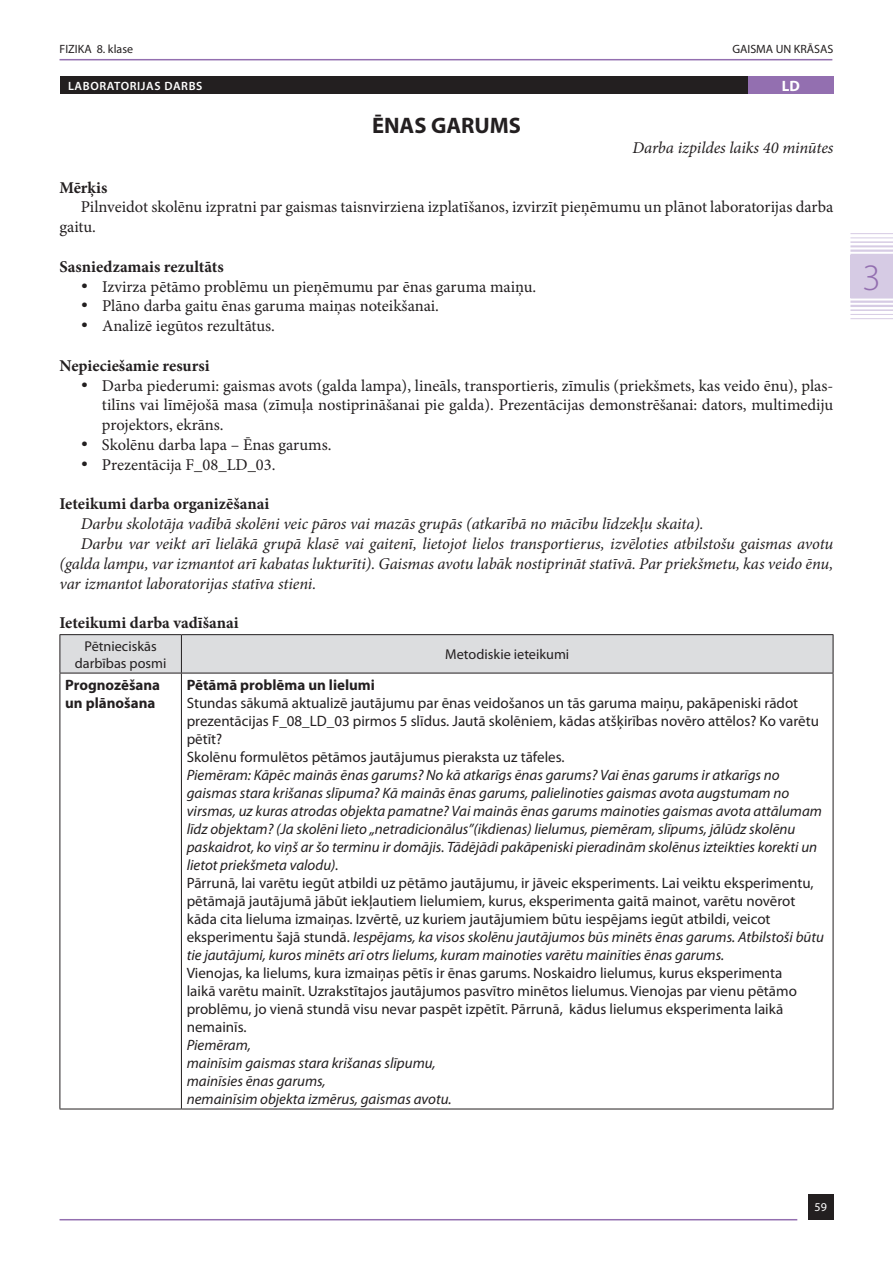
<style>
.page{position:relative;width:893px;height:1263px;background:#fff}
.page>*{position:absolute;margin:0;border:0;box-sizing:border-box;transform-origin:0 0}
.t1{font:300 37.5px "Myriad Pro";color:#936fb0}
.t2{font:700 22.5px "Myriad Pro";color:#231f20}
.t3{font:16.5px/19.8px "Minion Pro";letter-spacing:-.005em;color:#231f20}
.t4{font:italic 16.5px "Minion Pro";letter-spacing:-.01em;color:#231f20}
.t5{font:700 16.5px "Minion Pro";color:#231f20}
.t6{font:15px/18px "Myriad Pro";color:#231f20}
.t7{font:italic 15px/18px "Myriad Pro";color:#231f20}
.t8{font:700 15px/18px "Myriad Pro";color:#231f20}
.t9{font:700 15px "Myriad Pro";color:#fff}
.t10{font:14.25px/17.1px "Myriad Pro";color:#231f20;text-align:center}
.t11{font:12px "Myriad Pro";color:#231f20}
.t12{font:600 12px "Myriad Pro";letter-spacing:.05em;color:#fff}
.t13{font:12px "Myriad Pro";color:#fff}
.s1{font-style:italic}
</style>
<div class="page">
<hr style="left:60px;top:59px;width:772px;height:1px;background:#936fb0">
<div style="left:808px;top:1194px;width:25px;height:25px;background:#231f20"></div>
<hr style="left:60px;top:1219px;width:737px;height:1px;background:#936fb0">
<hr style="left:850px;top:233px;width:43px;height:1px;background:#d6cbe4">
<hr style="left:850px;top:237px;width:43px;height:1px;background:#d6cbe4">
<hr style="left:850px;top:241px;width:43px;height:2px;background:#d6cbe4">
<hr style="left:850px;top:245px;width:43px;height:2px;background:#d6cbe4">
<hr style="left:850px;top:249px;width:43px;height:3px;background:#d6cbe4">
<hr style="left:850px;top:254px;width:43px;height:2px;background:#d6cbe4">
<hr style="left:850px;top:296px;width:43px;height:3px;background:#d6cbe4">
<hr style="left:850px;top:301px;width:43px;height:2px;background:#d6cbe4">
<hr style="left:850px;top:305px;width:43px;height:2px;background:#d6cbe4">
<hr style="left:850px;top:309px;width:43px;height:2px;background:#d6cbe4">
<hr style="left:850px;top:314px;width:43px;height:1px;background:#d6cbe4">
<hr style="left:850px;top:318px;width:43px;height:1px;background:#d6cbe4">
<div style="left:850px;top:255px;width:43px;height:43px;background:#d6cbe4"></div>
<div style="left:60px;top:77px;width:773px;height:17px;background:#231f20"></div>
<div style="left:748px;top:77px;width:85px;height:17px;background:#936fb0"></div>
<div style="left:61px;top:635px;width:772px;height:38px;background:#dcdddf"></div>
<hr style="left:181px;top:673px;width:1px;height:435px;background:#231f20">
<hr style="left:833px;top:673px;width:1px;height:435px;background:#231f20">
<hr style="left:181px;top:1108px;width:652px;height:1px;background:#231f20">
<hr style="left:60px;top:673px;width:1px;height:435px;background:#231f20">
<hr style="left:181px;top:635px;width:1px;height:38px;background:#231f20">
<hr style="left:60px;top:634px;width:121px;height:1px;background:#231f20">
<hr style="left:60px;top:635px;width:1px;height:38px;background:#231f20">
<hr style="left:181px;top:634px;width:652px;height:1px;background:#231f20">
<hr style="left:833px;top:635px;width:1px;height:38px;background:#231f20">
<hr style="left:60px;top:673px;width:121px;height:1px;background:#231f20">
<hr style="left:181px;top:673px;width:652px;height:1px;background:#231f20">
<hr style="left:60px;top:1108px;width:121px;height:1px;background:#231f20">
<p class="t11" style="left:60px;top:42px;width:75px">FIZIKA 8. klase</p>
<p class="t11" style="left:732px;top:42px;width:103px">GAISMA UN KRĀSAS</p>
<p class="t12" style="left:68px;top:78px;width:136px">LABORATORIJAS DARBS</p>
<p class="t9" style="left:782px;top:76px;width:20px">LD</p>
<h2 class="t2" style="left:372px;top:111px;width:150px">ĒNAS GARUMS</h2>
<p class="t4" style="left:632px;top:136px;width:203px">Darba izpildes laiks 40 minūtes</p>
<p class="t5" style="left:60px;top:176px;width:49px">Mērķis</p>
<p class="t3" style="left:60px;top:197px;width:775px;text-indent:21px">Pilnveidot skolēnu izpratni par gaismas taisnvirziena izplatīšanos, izvirzīt pieņēmumu un plānot laboratorijas darba gaitu.</p>
<p class="t5" style="left:60px;top:255px;width:166px">Sasniedzamais rezultāts</p>
<p class="t3" style="left:81px;top:277px;width:457px">• Izvirza pētāmo problēmu un pieņēmumu par ēnas garuma maiņu.</p>
<p class="t3" style="left:81px;top:296px;width:360px">• Plāno darba gaitu ēnas garuma maiņas noteikšanai.</p>
<p class="t3" style="left:81px;top:316px;width:196px">• Analizē iegūtos rezultātus.</p>
<p class="t5" style="left:59px;top:354px;width:152px">Nepieciešamie resursi</p>
<p class="t3" style="left:102px;top:376px;width:733px;text-align:justify;text-indent:-21px">• Darba piederumi: gaismas avots (galda lampa), lineāls, transportieris, zīmulis (priekšmets, kas veido ēnu), plas&shy;tilīns vai līmējošā masa (zīmuļa nostiprināšanai pie galda). Prezentācijas demonstrēšanai: dators, multimediju projektors, ekrāns.</p>
<p class="t3" style="left:81px;top:435px;width:252px">• Skolēnu darba lapa – Ēnas garums.</p>
<p class="t3" style="left:81px;top:455px;width:196px">• Prezentācija F_08_LD_03.</p>
<p class="t5" style="left:59px;top:493px;width:211px">Ieteikumi darba organizēšanai</p>
<p class="t4" style="left:81px;top:513px;width:625px">Darbu skolotāja vadībā skolēni veic pāros vai mazās grupās (atkarībā no mācību līdzekļu skaita).</p>
<p class="t4" style="left:81px;top:532px;width:754px">Darbu var veikt arī lielākā grupā klasē vai gaitenī, lietojot lielos transportierus, izvēloties atbilstošu gaismas avotu</p>
<p class="t4" style="left:59px;top:552px;width:775px">(galda lampu, var izmantot arī kabatas lukturīti). Gaismas avotu labāk nostiprināt statīvā. Par priekšmetu, kas veido ēnu,</p>
<p class="t4" style="left:59px;top:572px;width:258px">var izmantot laboratorijas statīva stieni.</p>
<p class="t5" style="left:59px;top:611px;width:181px">Ieteikumi darba vadīšanai</p>
<p class="t10" style="left:75px;top:637px;width:93px">Pētnieciskās darbības posmi</p>
<p class="t10" style="left:445px;top:646px;width:125px">Metodiskie ieteikumi</p>
<p class="t8" style="left:65px;top:675px;width:96px">Prognozēšana un plānošana</p>
<p class="t8" style="left:187px;top:675px;width:190px">Pētāmā problēma un lielumi</p>
<p class="t6" style="left:187px;top:693px;width:634px">Stundas sākumā aktualizē jautājumu par ēnas veidošanos un tās garuma maiņu, pakāpeniski rādot prezentācijas F_08_LD_03 pirmos 5 slīdus. Jautā skolēniem, kādas atšķirības novēro attēlos? Ko varētu pētīt?<br>Skolēnu formulētos pētāmos jautājumus pieraksta uz tāfeles.</p>
<p class="t7" style="left:187px;top:765px;width:637px">Piemēram: Kāpēc mainās ēnas garums? No kā atkarīgs ēnas garums? Vai ēnas garums ir atkarīgs no gaismas stara krišanas slīpuma? Kā mainās ēnas garums, palielinoties gaismas avota augstumam no virsmas, uz kuras atrodas objekta pamatne? Vai mainās ēnas garums mainoties gaismas avota attālumam līdz objektam? (Ja skolēni lieto „netradicionālus”(ikdienas) lielumus, piemēram, slīpums, jālūdz skolēnu paskaidrot, ko viņš ar šo terminu ir domājis. Tādējādi pakāpeniski pieradinām skolēnus izteikties korekti un lietot priekšmeta valodu).</p>
<p class="t6" style="left:187px;top:873px;width:639px">Pārrunā, lai varētu iegūt atbildi uz pētāmo jautājumu, ir jāveic eksperiments. Lai veiktu eksperimentu, pētāmajā jautājumā jābūt iekļautiem lielumiem, kurus, eksperimenta gaitā mainot, varētu novērot kāda cita lieluma izmaiņas. Izvērtē, uz kuriem jautājumiem būtu iespējams iegūt atbildi, veicot eksperimentu šajā stundā. <span class="s1">Iespējams, ka visos skolēnu jautājumos būs minēts ēnas garums. Atbilstoši būtu tie jautājumi, kuros minēts arī otrs lielums, kuram mainoties varētu mainīties ēnas garums.</span></p>
<p class="t6" style="left:187px;top:963px;width:612px">Vienojas, ka lielums, kura izmaiņas pētīs ir ēnas garums. Noskaidro lielumus, kurus eksperimenta laikā varētu mainīt. Uzrakstītajos jautājumos pasvītro minētos lielumus. Vienojas par vienu pētāmo problēmu, jo vienā stundā visu nevar paspēt izpētīt. Pārrunā, kādus lielumus eksperimenta laikā nemainīs.</p>
<p class="t7" style="left:187px;top:1035px;width:266px">Piemēram,<br>mainīsim gaismas stara krišanas slīpumu, mainīsies ēnas garums,<br>nemainīsim objekta izmērus, gaismas avotu.</p>
<h1 class="t1" style="left:863px;top:257px;width:20px">3</h1>
<p class="t13" style="left:814px;top:1200px;width:14px">59</p>
</div>
